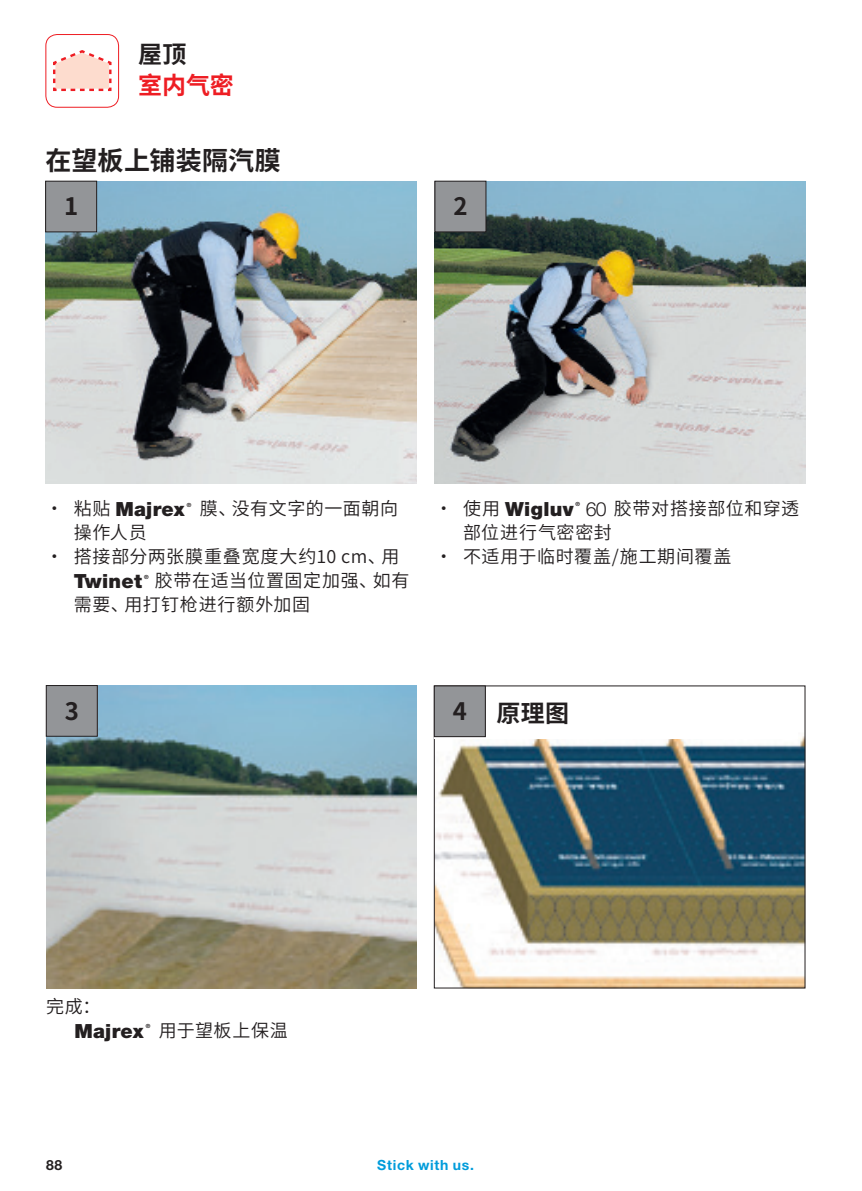
<style>
.page{position:relative;width:862px;height:1191px;background:#fff}
.page>*{position:absolute;margin:0;border:0;box-sizing:border-box;transform-origin:0 0}
.t1{font:700 26px "Source Han Sans CN";letter-spacing:.01em;color:#231f20}
.t2{font:700 24px "Source Han Sans CN";color:#231f20}
.t3{font:700 24px "Source Han Sans CN";color:#ee1d23}
.t4{font:900 19.6px "Helvetica Neue LT Pro";letter-spacing:.015em;color:#231f20}
.t5{font:18px/24px "Source Han Sans CN";letter-spacing:.035em;color:#231f20}
.t6{font:700 14px "Helvetica Neue LT Pro";letter-spacing:.05em;color:#009cdb}
.t7{font:700 14px "Helvetica Neue LT Pro";color:#231f20}
.t8{font:700 5.6px "Helvetica Neue LT Pro";color:#231f20}
.s1{font-family:"Source Han Sans CN";font-weight:400;font-size:18px}
.s2{font-family:"Helvetica Neue LT Pro";font-weight:300;font-size:19.6px}
</style>
<div class="page">
<img style="left:46px;top:181px;width:370px;height:302px">
<div style="left:46px;top:181px;width:51px;height:51px;background:#939598"></div>
<div style="left:45px;top:181px;width:52px;height:51px;border:1px solid #231f20"></div>
<img style="left:435px;top:181px;width:370px;height:302px">
<div style="left:435px;top:181px;width:51px;height:51px;background:#939598"></div>
<div style="left:435px;top:181px;width:51px;height:51px;border:1px solid #231f20"></div>
<img style="left:46px;top:685px;width:371px;height:303px">
<div style="left:46px;top:685px;width:51px;height:51px;background:#939598"></div>
<div style="left:46px;top:685px;width:52px;height:51px;border:1px solid #231f20"></div>
<svg style="left:434px;top:685px;width:371px;height:303px"></svg>
<div style="left:434px;top:687px;width:363px;height:51px;background:#fff"></div>
<div style="left:434px;top:686px;width:51px;height:50px;background:#939598"></div>
<div style="left:434px;top:685px;width:51px;height:52px;border:1px solid #231f20"></div>
<svg style="left:53px;top:50px;width:59px;height:42px"></svg>
<div style="left:45px;top:34px;width:74px;height:74px;border:1px solid #ee1d23;border-radius:11px"></div>
<h2 class="t2" style="left:138px;top:41px;width:50px">屋顶</h2>
<h2 class="t3" style="left:138px;top:72px;width:97px">室内气密</h2>
<h1 class="t1" style="left:45px;top:145px;width:237px">在望板上铺装隔汽膜</h1>
<h2 class="t2" style="left:64px;top:193px;width:16px">1</h2>
<h2 class="t2" style="left:453px;top:193px;width:16px">2</h2>
<p class="t4" style="left:45px;top:497px;width:141px"><span class="s1">• 粘贴</span> Majrex</p>
<p class="t8" style="left:187px;top:501px;width:6px">®</p>
<p class="t5" style="left:200px;top:497px;width:200px">膜、没有文字的一面朝向</p>
<p class="t5" style="left:74px;top:521px;width:75px">操作人员</p>
<p class="t5" style="left:45px;top:545px;width:356px">• 搭接部分两张膜重叠宽度大约10 cm、用</p>
<p class="t4" style="left:74px;top:569px;width:70px">Twinet</p>
<p class="t8" style="left:144px;top:573px;width:6px">®</p>
<p class="t5" style="left:74px;top:569px;width:337px;text-indent:81px">胶带在适当位置固定加强、如有需要、用打钉枪进行额外加固</p>
<p class="t5" style="left:463px;top:497px;width:337px;text-indent:123px"><span class="s2">60</span> 胶带对搭接部位和穿透部位进行气密密封</p>
<p class="t5" style="left:435px;top:545px;width:298px">• 不适用于临时覆盖/施工期间覆盖</p>
<p class="t4" style="left:435px;top:497px;width:140px"><span class="s1">• 使用</span> Wigluv</p>
<p class="t8" style="left:575px;top:501px;width:6px">®</p>
<h2 class="t2" style="left:65px;top:697px;width:16px">3</h2>
<h2 class="t2" style="left:453px;top:699px;width:118px">4 原理图</h2>
<p class="t5" style="left:46px;top:994px;width:56px">完成：</p>
<p class="t4" style="left:74px;top:1019px;width:71px">Majrex</p>
<p class="t8" style="left:146px;top:1022px;width:6px">®</p>
<p class="t5" style="left:159px;top:1018px;width:131px">用于望板上保温</p>
<p class="t7" style="left:46px;top:1156px;width:18px">88</p>
<p class="t6" style="left:377px;top:1156px;width:98px">Stick with us.</p>
</div>
